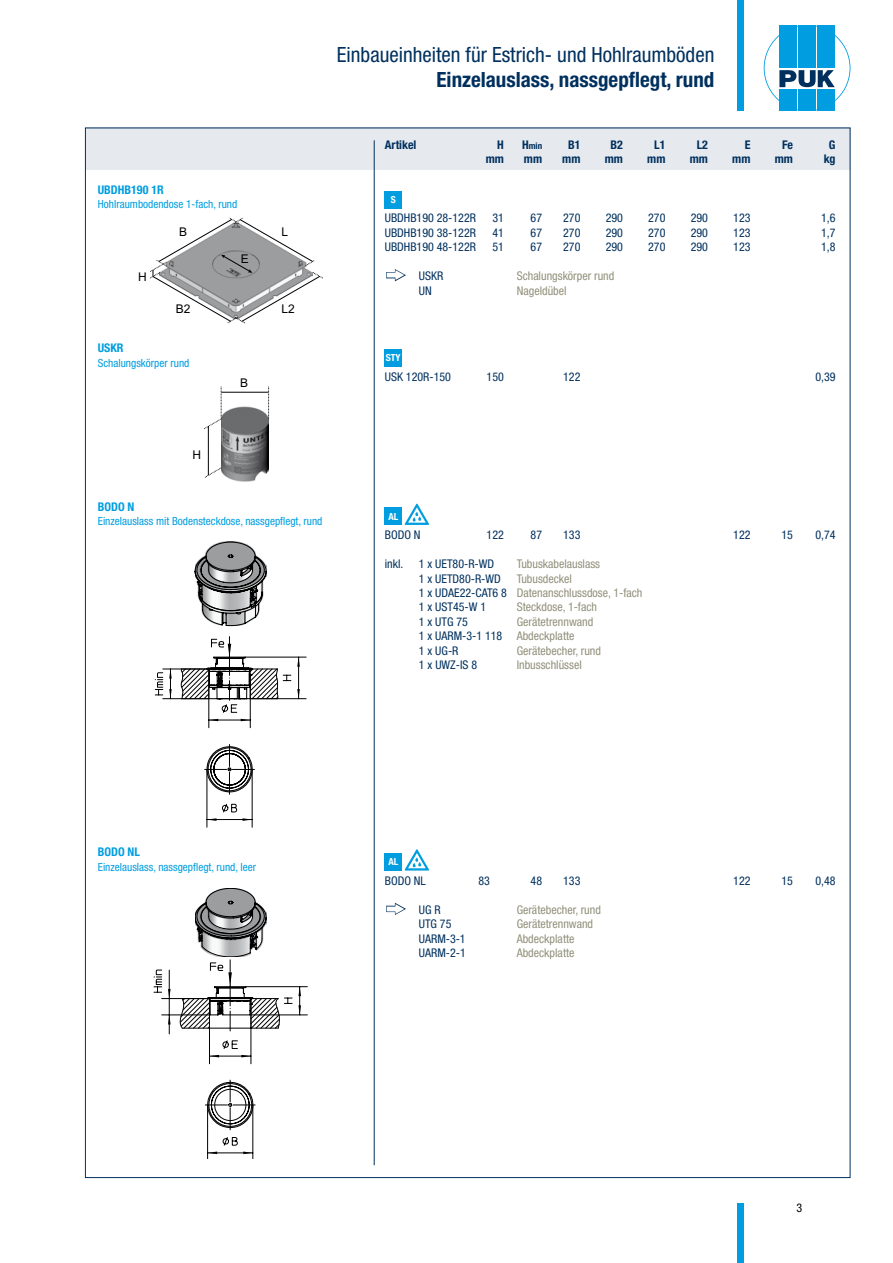
<style>
.page{position:relative;width:893px;height:1263px;background:#fff}
.page>*{position:absolute;margin:0;border:0;box-sizing:border-box;transform-origin:0 0}
.t1{font:condensed 21px "Helvetica Neue LTW1 G";color:#00305e}
.t2{font:700 condensed 21px "Helvetica Neue LTW1 G";color:#00305e}
.t3{font:condensed 12px/14.4px "Helvetica Neue LTW1 G";color:#92907b}
.t4{font:condensed 12px "Helvetica Neue LTW1 G";color:#00305e}
.t5{font:700 condensed 12px "Helvetica Neue LTW1 G";color:#00305e}
.t6{font:700 condensed 12px "Helvetica Neue LTW1 G";color:#009ee0}
.t7{font:12px "Arial";color:#000}
.t8{font:condensed 12px "Helvetica Neue LTW1 G";color:#000}
.t9{font:condensed 11.25px "Helvetica Neue LTW1 G";color:#009ee0}
.t10{font:700 condensed 9.75px "Helvetica Neue LTW1 G";color:#fff}
.t11{font:700 condensed 9px "Helvetica Neue LTW1 G";color:#00305e}
.s1{font-size:12px}
.s2{color:#00305e}
</style>
<div class="page">
<div style="left:85px;top:128px;width:765px;height:42px;background:#e6eaef"></div>
<svg style="left:764px;top:26px;width:86px;height:85px"></svg>
<hr style="left:374px;top:140px;width:1px;height:1025px;background:#00305e">
<div style="left:738px;top:0;width:6px;height:111px;background:#009ee0"></div>
<div style="left:738px;top:1203px;width:6px;height:60px;background:#009ee0"></div>
<div style="left:385px;top:191px;width:17px;height:17px;background:#009ee0"></div>
<div style="left:385px;top:349px;width:17px;height:17px;background:#009ee0"></div>
<div style="left:385px;top:508px;width:17px;height:17px;background:#009ee0"></div>
<svg style="left:405px;top:504px;width:24px;height:21px"></svg>
<div style="left:385px;top:853px;width:17px;height:17px;background:#009ee0"></div>
<svg style="left:405px;top:849px;width:24px;height:21px"></svg>
<svg style="left:150px;top:218px;width:173px;height:105px"></svg>
<img style="left:222px;top:406px;width:47px;height:76px">
<svg style="left:204px;top:387px;width:18px;height:91px"></svg>
<svg style="left:268px;top:387px;width:1px;height:32px"></svg>
<hr style="left:221px;top:392px;width:47px;height:1px;background:#000">
<svg style="left:195px;top:542px;width:71px;height:84px"></svg>
<hr style="left:207px;top:819px;width:45px;height:1px;background:#000">
<hr style="left:207px;top:769px;width:1px;height:58px;background:#000">
<hr style="left:252px;top:769px;width:1px;height:58px;background:#000">
<svg style="left:207px;top:818px;width:9px;height:3px"></svg>
<svg style="left:243px;top:818px;width:9px;height:3px"></svg>
<svg style="left:155px;top:636px;width:151px;height:176px"></svg>
<svg style="left:154px;top:888px;width:154px;height:270px"></svg>
<svg style="left:386px;top:269px;width:20px;height:13px"></svg>
<svg style="left:386px;top:903px;width:20px;height:12px"></svg>
<p class="t6" style="left:98px;top:182px;width:67px">UBDHB190 1R</p>
<p class="t9" style="left:98px;top:197px;width:141px">Hohlraumbodendose 1-fach, rund</p>
<p class="t7" style="left:138px;top:269px;width:10px">H</p>
<p class="t7" style="left:179px;top:224px;width:10px">B</p>
<p class="t7" style="left:176px;top:300px;width:16px">B2</p>
<p class="t6" style="left:98px;top:341px;width:27px">USKR</p>
<p class="t9" style="left:98px;top:356px;width:93px">Schalungskörper rund</p>
<p class="t7" style="left:241px;top:251px;width:10px">E</p>
<p class="t7" style="left:240px;top:375px;width:10px">B</p>
<p class="t7" style="left:281px;top:224px;width:8px">L</p>
<p class="t7" style="left:281px;top:300px;width:15px">L2</p>
<h1 class="t1" style="left:337px;top:42px;width:379px">Einbaueinheiten für Estrich- und Hohlraumböden</h1>
<h1 class="t2" style="left:436px;top:67px;width:279px">Einzelauslass, nassgepflegt, rund</h1>
<p class="t5" style="left:385px;top:137px;width:33px">Artikel</p>
<p class="t5" style="left:497px;top:137px;width:8px">H</p>
<p class="t11" style="left:522px;top:140px;width:22px"><span class="s1">H</span>min</p>
<p class="t5" style="left:568px;top:137px;width:14px">B1</p>
<p class="t5" style="left:610px;top:137px;width:14px">B2</p>
<p class="t5" style="left:654px;top:137px;width:13px">L1</p>
<p class="t5" style="left:697px;top:137px;width:13px">L2</p>
<p class="t5" style="left:745px;top:137px;width:7px">E</p>
<p class="t5" style="left:782px;top:137px;width:12px">Fe</p>
<p class="t5" style="left:829px;top:137px;width:8px">G</p>
<p class="t5" style="left:486px;top:152px;width:20px">mm</p>
<p class="t5" style="left:524px;top:152px;width:20px">mm</p>
<p class="t5" style="left:562px;top:152px;width:20px">mm</p>
<p class="t5" style="left:605px;top:152px;width:20px">mm</p>
<p class="t5" style="left:647px;top:152px;width:20px">mm</p>
<p class="t5" style="left:690px;top:152px;width:20px">mm</p>
<p class="t5" style="left:732px;top:152px;width:20px">mm</p>
<p class="t5" style="left:775px;top:152px;width:20px">mm</p>
<p class="t5" style="left:824px;top:152px;width:13px">kg</p>
<p class="t10" style="left:391px;top:194px;width:7px">S</p>
<p class="t4" style="left:385px;top:211px;width:93px">UBDHB190 28-122R</p>
<p class="t4" style="left:492px;top:211px;width:13px">31</p>
<p class="t4" style="left:531px;top:211px;width:13px">67</p>
<p class="t4" style="left:563px;top:211px;width:19px">270</p>
<p class="t4" style="left:606px;top:211px;width:19px">290</p>
<p class="t4" style="left:648px;top:211px;width:19px">270</p>
<p class="t4" style="left:691px;top:211px;width:19px">290</p>
<p class="t4" style="left:733px;top:211px;width:19px">123</p>
<p class="t4" style="left:821px;top:211px;width:16px">1,6</p>
<p class="t4" style="left:385px;top:226px;width:93px">UBDHB190 38-122R</p>
<p class="t4" style="left:492px;top:226px;width:13px">41</p>
<p class="t4" style="left:531px;top:226px;width:13px">67</p>
<p class="t4" style="left:563px;top:226px;width:19px">270</p>
<p class="t4" style="left:606px;top:226px;width:19px">290</p>
<p class="t4" style="left:648px;top:226px;width:19px">270</p>
<p class="t4" style="left:691px;top:226px;width:19px">290</p>
<p class="t4" style="left:733px;top:226px;width:19px">123</p>
<p class="t4" style="left:821px;top:226px;width:16px">1,7</p>
<p class="t4" style="left:385px;top:240px;width:93px">UBDHB190 48-122R</p>
<p class="t4" style="left:492px;top:240px;width:13px">51</p>
<p class="t4" style="left:531px;top:240px;width:13px">67</p>
<p class="t4" style="left:563px;top:240px;width:19px">270</p>
<p class="t4" style="left:606px;top:240px;width:19px">290</p>
<p class="t4" style="left:648px;top:240px;width:19px">270</p>
<p class="t4" style="left:691px;top:240px;width:19px">290</p>
<p class="t4" style="left:733px;top:240px;width:19px">123</p>
<p class="t4" style="left:821px;top:240px;width:16px">1,8</p>
<p class="t4" style="left:419px;top:269px;width:26px">USKR</p>
<p class="t3" style="left:517px;top:269px;width:99px">Schalungskörper rund</p>
<p class="t4" style="left:419px;top:283px;width:14px">UN</p>
<p class="t3" style="left:517px;top:283px;width:51px">Nageldübel</p>
<p class="t10" style="left:386px;top:352px;width:16px">STY</p>
<p class="t4" style="left:385px;top:370px;width:68px">USK 120R-150</p>
<p class="t4" style="left:487px;top:370px;width:19px">150</p>
<p class="t4" style="left:563px;top:370px;width:19px">122</p>
<p class="t4" style="left:815px;top:370px;width:22px">0,39</p>
<p class="t7" style="left:193px;top:447px;width:10px">H</p>
<p class="t6" style="left:98px;top:499px;width:38px">BODO N</p>
<p class="t9" style="left:98px;top:514px;width:226px">Einzelauslass mit Bodensteckdose, nassgepflegt, rund</p>
<p class="t10" style="left:388px;top:510px;width:11px">AL</p>
<p class="t4" style="left:385px;top:528px;width:37px">BODO N</p>
<p class="t4" style="left:487px;top:528px;width:19px">122</p>
<p class="t4" style="left:531px;top:528px;width:13px">87</p>
<p class="t4" style="left:563px;top:528px;width:19px">133</p>
<p class="t4" style="left:733px;top:528px;width:19px">122</p>
<p class="t4" style="left:781px;top:528px;width:13px">15</p>
<p class="t4" style="left:815px;top:528px;width:22px">0,74</p>
<p class="t4" style="left:385px;top:557px;width:20px">inkl.</p>
<p class="t4" style="left:419px;top:557px;width:77px">1 x UET80-R-WD</p>
<p class="t3" style="left:517px;top:557px;width:85px">Tubuskabelauslass</p>
<p class="t4" style="left:419px;top:571px;width:83px">1 x UETD80-R-WD</p>
<p class="t3" style="left:419px;top:571px;width:225px;text-indent:98px">Tubusdeckel<br><span class="s2">1 x UDAE22-CAT6 8</span> Datenanschlussdose, 1-fach<br><span class="s2">1 x UST45-W 1</span></p>
<p class="t3" style="left:517px;top:600px;width:82px">Steckdose, 1-fach</p>
<p class="t3" style="left:419px;top:614px;width:176px;text-indent:98px">Gerätetrennwand<br><span class="s2">1 x UARM-3-1 118</span> Abdeckplatte<br><span class="s2">1 x UG-R</span></p>
<p class="t4" style="left:419px;top:614px;width:51px">1 x UTG 75</p>
<p class="t3" style="left:517px;top:643px;width:86px">Gerätebecher, rund</p>
<p class="t4" style="left:419px;top:658px;width:60px">1 x UWZ-IS 8</p>
<p class="t3" style="left:517px;top:657px;width:67px">Inbusschlüssel</p>
<p class="t6" style="left:98px;top:845px;width:44px">BODO NL</p>
<p class="t9" style="left:98px;top:860px;width:160px">Einzelauslass, nassgepflegt, rund, leer</p>
<p class="t10" style="left:388px;top:856px;width:11px">AL</p>
<p class="t4" style="left:385px;top:874px;width:43px">BODO NL</p>
<p class="t4" style="left:478px;top:874px;width:13px">83</p>
<p class="t4" style="left:531px;top:874px;width:13px">48</p>
<p class="t4" style="left:563px;top:874px;width:19px">133</p>
<p class="t4" style="left:733px;top:874px;width:19px">122</p>
<p class="t4" style="left:781px;top:874px;width:13px">15</p>
<p class="t4" style="left:815px;top:874px;width:22px">0,48</p>
<p class="t4" style="left:419px;top:902px;width:23px">UG R</p>
<p class="t3" style="left:517px;top:902px;width:86px">Gerätebecher, rund</p>
<p class="t4" style="left:419px;top:917px;width:34px">UTG 75</p>
<p class="t3" style="left:517px;top:917px;width:78px">Gerätetrennwand</p>
<p class="t4" style="left:419px;top:931px;width:48px">UARM-3-1</p>
<p class="t3" style="left:517px;top:931px;width:59px">Abdeckplatte</p>
<p class="t4" style="left:419px;top:946px;width:48px">UARM-2-1</p>
<p class="t3" style="left:517px;top:945px;width:59px">Abdeckplatte</p>
<p class="t8" style="left:796px;top:1201px;width:7px">3</p>
</div>
